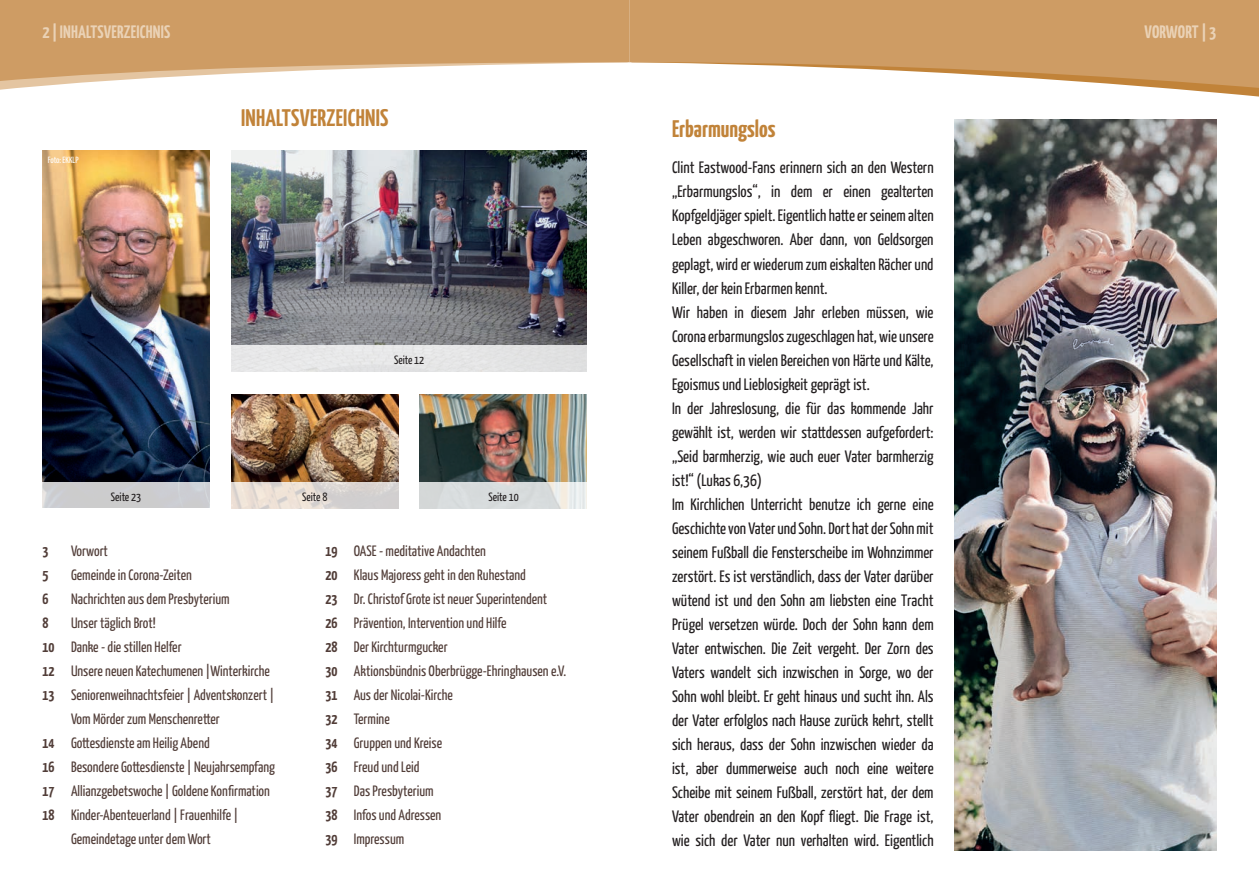
<style>
.page{position:relative;width:1259px;height:893px;background:#fff}
.page>*{position:absolute;margin:0;border:0;box-sizing:border-box;transform-origin:0 0}
.t1{font:700 24px "Yanone Kaffeesatz";letter-spacing:.01em;color:#c18339}
.t2{font:700 18px "Yanone Kaffeesatz";letter-spacing:.01em;color:#ead2b6}
.t3{font:16.5px/24px "Yanone Kaffeesatz";color:#231f20}
.t4{font:15px/24px "Yanone Kaffeesatz";color:#513d38}
.t5{font:700 15px "Yanone Kaffeesatz";color:#513d38}
.t6{font:12px "Yanone Kaffeesatz";color:#231f20}
.t7{font:9px "Yanone Kaffeesatz";color:#fff}
.s1{font-weight:700}
</style>
<div class="page">
<img style="left:955px;top:119px;width:261px;height:731px">
<img style="left:420px;top:394px;width:167px;height:88px">
<img style="left:232px;top:394px;width:167px;height:88px">
<img style="left:43px;top:151px;width:166px;height:331px">
<img style="left:231px;top:151px;width:356px;height:194px">
<div style="left:228px;top:345px;width:360px;height:28px;background:#e5e5e6"></div>
<svg style="left:231px;top:482px;width:168px;height:27px;background:#e0d9d3"></svg>
<svg style="left:419px;top:482px;width:168px;height:27px;background:#dbdede"></svg>
<svg style="left:42px;top:482px;width:168px;height:26px;background:#cccdcf"></svg>
<svg style="left:1176px;top:89px;width:83px;height:8px"></svg>
<svg style="left:629px;top:0;width:630px;height:89px;fill:#ce9c64"></svg>
<svg style="left:0;top:82px;width:89px;height:8px"></svg>
<svg style="left:0;top:0;width:629px;height:82px;background:#d5aa7a"></svg>
<p class="t2" style="left:42px;top:20px;width:129px">2 | INHALTSVERZEICHNIS</p>
<p class="t2" style="left:1144px;top:20px;width:73px">VORWORT | 3</p>
<p class="t7" style="left:48px;top:154px;width:32px">Foto: EKKLP</p>
<h1 class="t1" style="left:241px;top:103px;width:149px">INHALTSVERZEICHNIS</h1>
<p class="t6" style="left:394px;top:352px;width:32px">Seite 12</p>
<p class="t6" style="left:111px;top:489px;width:32px">Seite 23</p>
<p class="t6" style="left:302px;top:490px;width:27px">Seite 8</p>
<p class="t6" style="left:488px;top:490px;width:32px">Seite 10</p>
<p class="t5" style="left:43px;top:541px;width:7px">3</p>
<p class="t4" style="left:71px;top:538px;width:38px">Vorwort</p>
<p class="t5" style="left:43px;top:565px;width:7px">5</p>
<p class="t4" style="left:71px;top:562px;width:122px">Gemeinde in Corona-Zeiten</p>
<p class="t5" style="left:43px;top:589px;width:7px">6</p>
<p class="t4" style="left:71px;top:586px;width:160px">Nachrichten aus dem Presbyterium</p>
<p class="t5" style="left:43px;top:613px;width:7px">8</p>
<p class="t4" style="left:71px;top:610px;width:86px">Unser täglich Brot!</p>
<p class="t4" style="left:43px;top:634px;width:141px"><span class="s1">10</span> Danke - die stillen Helfer</p>
<p class="t4" style="left:43px;top:658px;width:229px"><span class="s1">12</span> Unsere neuen Katechumenen |Winterkirche</p>
<p class="t4" style="left:43px;top:682px;width:233px"><span class="s1">13</span> Seniorenweihnachtsfeier | Adventskonzert |</p>
<p class="t4" style="left:71px;top:706px;width:150px">Vom Mörder zum Menschenretter</p>
<p class="t4" style="left:43px;top:730px;width:169px"><span class="s1">14</span> Gottesdienste am Heilig Abend</p>
<p class="t4" style="left:43px;top:754px;width:234px"><span class="s1">16</span> Besondere Gottesdienste | Neujahrsempfang</p>
<p class="t4" style="left:43px;top:778px;width:229px"><span class="s1">17</span> Allianzgebetswoche | Goldene Konfirmation</p>
<p class="t4" style="left:43px;top:802px;width:197px"><span class="s1">18</span> Kinder-Abenteuerland | Frauenhilfe |</p>
<p class="t4" style="left:71px;top:826px;width:141px">Gemeindetage unter dem Wort</p>
<p class="t4" style="left:325px;top:538px;width:242px"><span class="s1">19</span> OASE - meditative Andachten<br><span class="s1">20</span> Klaus Majoress geht in den Ruhestand<br><span class="s1">23</span> Dr. Christof Grote ist neuer Superintendent<br><span class="s1">26</span> Prävention, Intervention und Hilfe<br><span class="s1">28</span> Der Kirchturmgucker<br><span class="s1">30</span> Aktionsbündnis Oberbrügge-Ehringhausen e.V.<br><span class="s1">31</span> Aus der Nicolai-Kirche<br><span class="s1">32</span> Termine<br><span class="s1">34</span> Gruppen und Kreise<br><span class="s1">36</span> Freud und Leid<br><span class="s1">37</span> Das Presbyterium<br><span class="s1">38</span> Infos und Adressen<br><span class="s1">39</span> Impressum</p>
<h1 class="t1" style="left:672px;top:114px;width:105px">Erbarmungslos</h1>
<p class="t3" style="left:672px;top:155px;width:263px">Clint Eastwood-Fans erinnern sich an den Western „Erbarmungslos“, in dem er einen gealterten Kopfgeldjäger spielt. Eigentlich hatte er seinem alten Leben abgeschworen. Aber dann, von Geldsorgen geplagt, wird er wiederum zum eiskalten Rächer und Killer, der kein Erbarmen kennt.<br>Wir haben in diesem Jahr erleben müssen, wie Corona erbarmungslos zugeschlagen hat, wie unsere Gesellschaft in vielen Bereichen von Härte und Kälte, Egoismus und Lieblosigkeit geprägt ist.<br>In der Jahreslosung, die für das kommende Jahr gewählt ist, werden wir stattdessen aufgefordert: „Seid barmherzig, wie auch euer Vater barmherzig ist!“ (Lukas 6,36)<br>Im Kirchlichen Unterricht benutze ich gerne eine Geschichte von Vater und Sohn. Dort hat der Sohn mit seinem Fußball die Fensterscheibe im Wohnzimmer zerstört. Es ist verständlich, dass der Vater darüber wütend ist und den Sohn am liebsten eine Tracht Prügel versetzen würde. Doch der Sohn kann dem Vater entwischen. Die Zeit vergeht. Der Zorn des Vaters wandelt sich inzwischen in Sorge, wo der Sohn wohl bleibt. Er geht hinaus und sucht ihn. Als der Vater erfolglos nach Hause zurück kehrt, stellt sich heraus, dass der Sohn inzwischen wieder da ist, aber dummerweise auch noch eine weitere Scheibe mit seinem Fußball, zerstört hat, der dem Vater obendrein an den Kopf fliegt. Die Frage ist, wie sich der Vater nun verhalten wird. Eigentlich</p>
</div>
